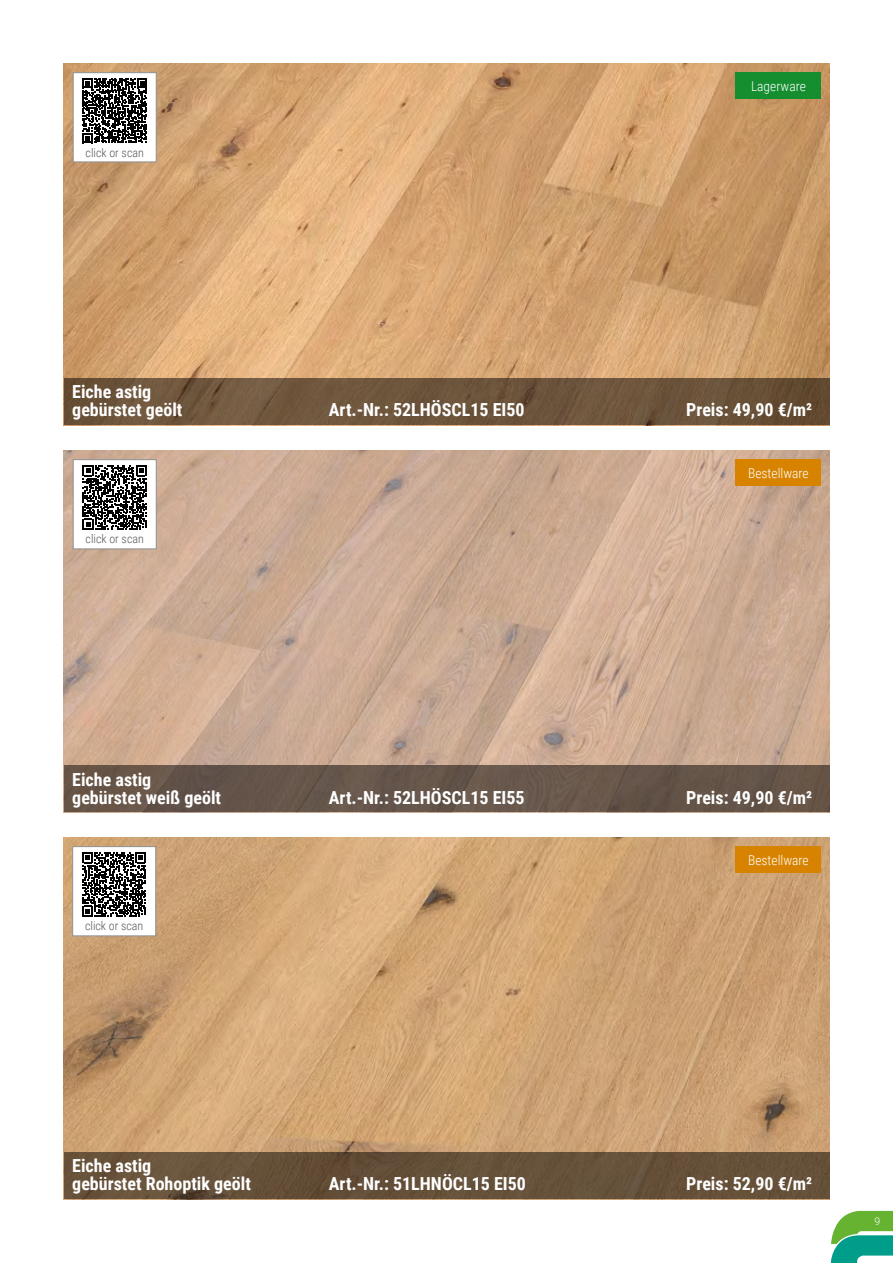
<style>
.page{position:relative;width:893px;height:1263px;background:#fff}
.page>*{position:absolute;margin:0;border:0;box-sizing:border-box;transform-origin:0 0}
.t1{font:700 18px/18px "Roboto Condensed";color:#fff}
.t2{font:300 13.5px "Roboto Condensed";color:#fff}
.t3{font:300 12px "Roboto Condensed";color:#575756}
.t4{font:300 10.5px "Roboto";color:#fff}
</style>
<div class="page">
<img style="left:64px;top:838px;width:765px;height:314px">
<img style="left:64px;top:451px;width:765px;height:314px">
<img style="left:64px;top:64px;width:765px;height:314px">
<div style="left:73px;top:72px;width:84px;height:90px;background:#fff;border:1px solid #909090"></div>
<svg style="left:82px;top:78px;width:65px;height:65px"></svg>
<div style="left:64px;top:378px;width:765px;height:47px;background:linear-gradient(to right,#70583f,#685038)"></div>
<div style="left:73px;top:459px;width:84px;height:90px;background:#fff;border:1px solid #909090"></div>
<svg style="left:83px;top:465px;width:64px;height:65px"></svg>
<div style="left:72px;top:846px;width:84px;height:90px;background:#fff;border:1px solid #909090"></div>
<svg style="left:82px;top:852px;width:64px;height:64px"></svg>
<div style="left:64px;top:765px;width:765px;height:47px;background:#665549"></div>
<div style="left:64px;top:1152px;width:765px;height:47px;background:#66513a"></div>
<div style="left:736px;top:72px;width:85px;height:27px;background:#158e30"></div>
<div style="left:736px;top:459px;width:85px;height:27px;background:#d78300"></div>
<div style="left:736px;top:846px;width:85px;height:27px;background:#d78300"></div>
<hr style="left:0;top:1054px;width:1px;height:145px;background:#000">
<svg style="left:831px;top:1211px;width:62px;height:52px"></svg>
<p class="t3" style="left:86px;top:144px;width:60px">click or scan</p>
<p class="t1" style="left:72px;top:382px;width:112px">Eiche astig gebürstet geölt</p>
<p class="t3" style="left:86px;top:531px;width:60px">click or scan</p>
<p class="t2" style="left:751px;top:76px;width:56px">Lagerware</p>
<p class="t1" style="left:329px;top:400px;width:197px">Art.-Nr.: 52LHÖSCL15 EI50</p>
<p class="t1" style="left:686px;top:400px;width:128px">Preis: 49,90 €/m²</p>
<p class="t2" style="left:748px;top:463px;width:62px">Bestellware</p>
<p class="t1" style="left:72px;top:769px;width:150px">Eiche astig gebürstet weiß geölt</p>
<p class="t3" style="left:85px;top:918px;width:60px">click or scan</p>
<p class="t1" style="left:329px;top:787px;width:197px">Art.-Nr.: 52LHÖSCL15 EI55</p>
<p class="t1" style="left:686px;top:787px;width:128px">Preis: 49,90 €/m²</p>
<p class="t2" style="left:748px;top:850px;width:62px">Bestellware</p>
<p class="t1" style="left:72px;top:1156px;width:180px">Eiche astig<br>gebürstet Rohoptik geölt</p>
<p class="t1" style="left:329px;top:1174px;width:199px">Art.-Nr.: 51LHNÖCL15 EI50</p>
<p class="t1" style="left:686px;top:1174px;width:128px">Preis: 52,90 €/m²</p>
<p class="t4" style="left:874px;top:1214px;width:7px">9</p>
</div>
